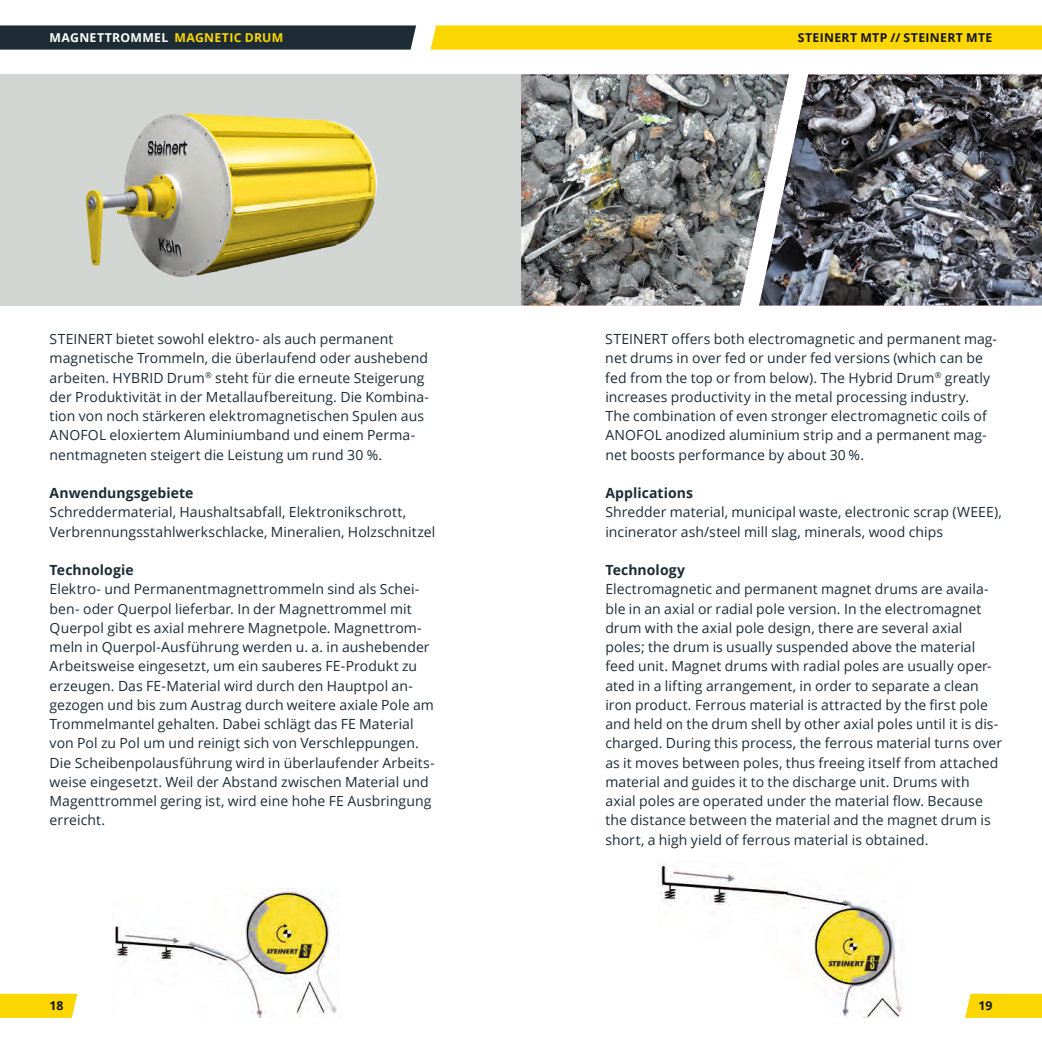
<style>
.page{position:relative;width:1042px;height:1042px;background:#fff}
.page>*{position:absolute;margin:0;border:0;box-sizing:border-box;transform-origin:0 0}
.t1{font:14px/19.2px "Open Sans";letter-spacing:.005em;color:#1d2c34}
.t2{font:700 14px "Open Sans";letter-spacing:.005em;color:#1d2c34}
.t3{font:700 12.25px "Open Sans";letter-spacing:.03em;color:#131413}
.t4{font:700 12.25px "Open Sans";letter-spacing:.025em;color:#fff}
.s1{color:#fcd600}
</style>
<div class="page">
<img style="left:521px;top:74px;width:238px;height:231px">
<img style="left:759px;top:74px;width:283px;height:231px">
<img style="left:112px;top:888px;width:225px;height:130px">
<img style="left:658px;top:861px;width:244px;height:157px">
<div style="left:0;top:74px;width:521px;height:231px;background:#d1d6d2"></div>
<img style="left:85px;top:113px;width:292px;height:164px">
<svg style="left:0;top:25px;width:416px;height:25px;background:#25333b"></svg>
<svg style="left:965px;top:993px;width:77px;height:25px;background:#fcd811"></svg>
<svg style="left:0;top:993px;width:77px;height:25px;background:#fcd810"></svg>
<svg style="left:430px;top:25px;width:612px;height:25px;background:#fcd70a"></svg>
<p class="t4" style="left:50px;top:29px;width:235px">MAGNETTROMMEL <span class="s1">MAGNETIC DRUM</span></p>
<p class="t3" style="left:798px;top:29px;width:196px">STEINERT MTP // STEINERT MTE</p>
<p class="t1" style="left:50px;top:329px;width:381px">STEINERT bietet sowohl elektro- als auch permanent magnetische Trommeln, die überlaufend oder aushebend arbeiten. HYBRID Drum<sup>®</sup> steht für die erneute Steigerung der Produktivität in der Metallaufbereitung. Die Kombina&shy;tion von noch stärkeren elektromagnetischen Spulen aus ANOFOL eloxiertem Aluminiumband und einem Perma&shy;nentmagneten steigert die Leistung um rund 30 %.</p>
<p class="t2" style="left:50px;top:483px;width:145px">Anwendungsgebiete</p>
<p class="t1" style="left:50px;top:502px;width:387px">Schreddermaterial, Haushaltsabfall, Elektronikschrott,<br>Verbrennungsstahlwerkschlacke, Mineralien, Holzschnitzel</p>
<p class="t2" style="left:50px;top:560px;width:86px">Technologie</p>
<p class="t1" style="left:50px;top:579px;width:386px">Elektro- und Permanentmagnettrommeln sind als Schei&shy;ben- oder Querpol lieferbar. In der Magnettrommel mit Querpol gibt es axial mehrere Magnetpole. Magnettrom&shy;meln in Querpol-Ausführung werden u. a. in aushebender Arbeitsweise eingesetzt, um ein sauberes FE-Produkt zu erzeugen. Das FE-Material wird durch den Hauptpol an&shy;gezogen und bis zum Austrag durch weitere axiale Pole am Trommelmantel gehalten. Dabei schlägt das FE Material von Pol zu Pol um und reinigt sich von Verschleppungen.<br>Die Scheibenpolausführung wird in überlaufender Arbeits&shy;weise eingesetzt. Weil der Abstand zwischen Material und Magenttrommel gering ist, wird eine hohe FE Ausbringung erreicht.</p>
<p class="t1" style="left:605px;top:329px;width:393px">STEINERT offers both electromagnetic and permanent mag&shy;net drums in over fed or under fed versions (which can be fed from the top or from below). The Hybrid Drum<sup>®</sup> greatly increases productivity in the metal processing industry.<br>The combination of even stronger electromagnetic coils of ANOFOL anodized aluminium strip and a permanent mag&shy;net boosts performance by about 30 %.</p>
<p class="t2" style="left:605px;top:483px;width:89px">Applications</p>
<p class="t1" style="left:605px;top:502px;width:398px">Shredder material, municipal waste, electronic scrap (WEEE), incinerator ash/steel mill slag, minerals, wood chips</p>
<p class="t2" style="left:605px;top:560px;width:81px">Technology</p>
<p class="t1" style="left:605px;top:579px;width:398px">Electromagnetic and permanent magnet drums are availa&shy;ble in an axial or radial pole version. In the electromagnet drum with the axial pole design, there are several axial poles; the drum is usually suspended above the material feed unit. Magnet drums with radial poles are usually oper&shy;ated in a lifting arrangement, in order to separate a clean iron product. Ferrous material is attracted by the first pole and held on the drum shell by other axial poles until it is dis&shy;charged. During this process, the ferrous material turns over as it moves between poles, thus freeing itself from attached material and guides it to the discharge unit. Drums with axial poles are operated under the material flow. Because the distance between the material and the magnet drum is short, a high yield of ferrous material is obtained.</p>
<p class="t3" style="left:50px;top:996px;width:16px">18</p>
<p class="t3" style="left:978px;top:996px;width:16px">19</p>
</div>
